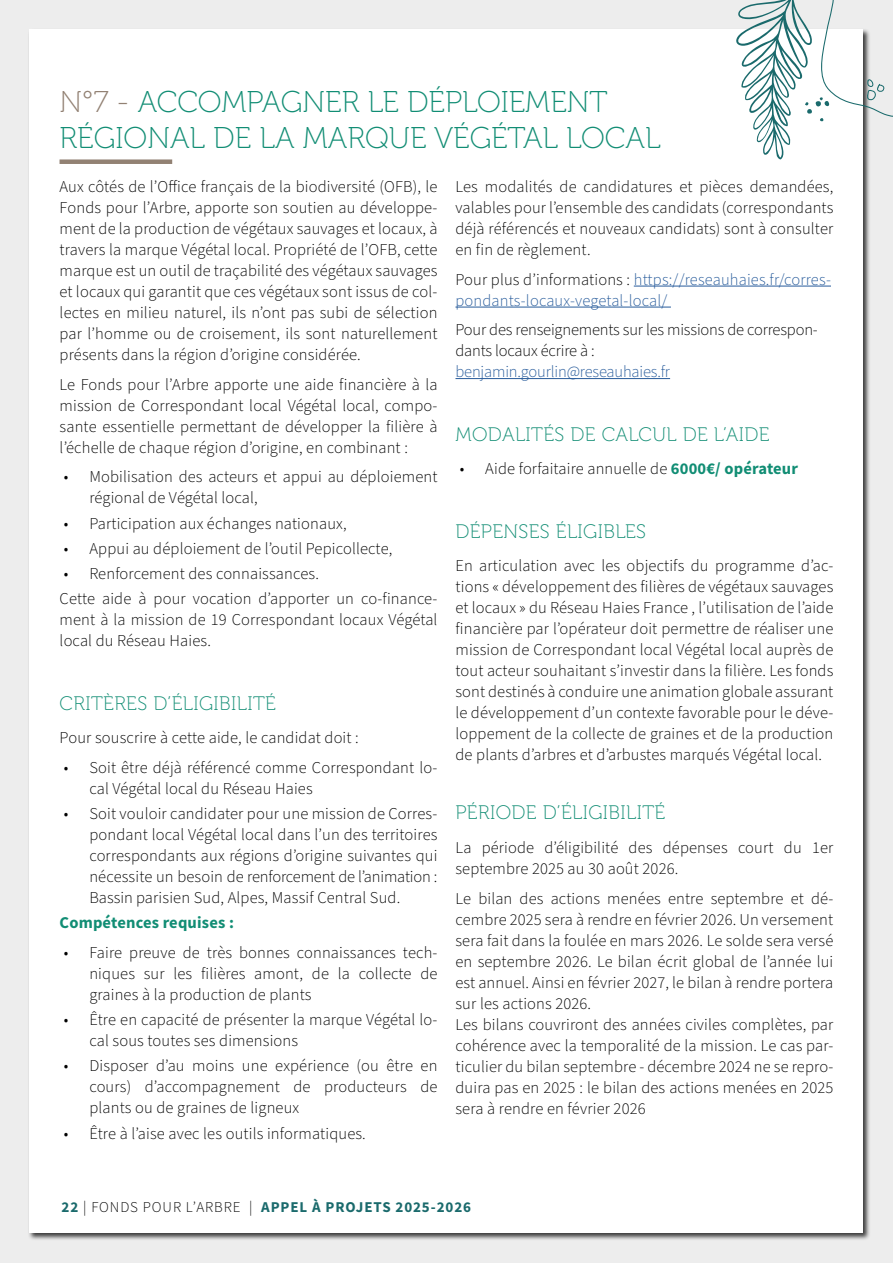
<style>
.page{position:relative;width:893px;height:1263px;background:#ededed}
.page>*{position:absolute;margin:0;border:0;box-sizing:border-box;transform-origin:0 0}
.t1{font:30px/36px "Museo 100";color:#118d74}
.t2{font:19.5px "Museo 100";letter-spacing:.02em;color:#118d74}
.t3{font:300 16.5px/21px "Source Sans Pro";letter-spacing:.01em;color:#000;text-align:justify}
.t4{font:300 16.5px/21px "Source Sans Pro";letter-spacing:.01em;color:#275b9b}
.t5{font:300 16.5px/21px "Source Sans Pro";letter-spacing:-.01em;color:#000}
.t6{font:300 16.5px "Source Sans Pro";letter-spacing:-.01em;color:#275b9b}
.t7{font:700 16.5px "Source Sans Pro";letter-spacing:.01em;color:#118d74}
.t8{font:700 15px "Source Sans Pro";letter-spacing:.06em;color:#1a6a6c}
.s1{color:#928173}
.s2{color:#000}
.s3{font-weight:700;color:#118d74}
.s4{font-weight:300;color:#000}
</style>
<div class="page">
<div style="left:30px;top:30px;width:833px;height:1203px;background:#fff"></div>
<svg style="left:734px;top:0;width:159px;height:159px"></svg>
<div style="left:60px;top:159px;width:112px;height:5px;background:#928173"></div>
<hr style="left:634px;top:286px;width:197px;height:1px;background:#275b9b">
<hr style="left:455px;top:307px;width:216px;height:1px;background:#275b9b">
<hr style="left:455px;top:378px;width:215px;height:1px;background:#275b9b">
<h1 class="t1" style="left:60px;top:84px;width:602px"><span class="s1">N°7 -</span> ACCOMPAGNER LE DÉPLOIEMENT<br>RÉGIONAL DE LA MARQUE VÉGÉTAL LOCAL</h1>
<p class="t3" style="left:60px;top:177px;width:379px">Aux côtés de l’Office français de la biodiversité (OFB), le Fonds pour l’Arbre, apporte son soutien au développe&shy;ment de la production de végétaux sauvages et locaux, à travers la marque Végétal local. Propriété de l’OFB, cette marque est un outil de traçabilité des végétaux sauvages et locaux qui garantit que ces végétaux sont issus de col&shy;lectes en milieu naturel, ils n’ont pas subi de sélection par l’homme ou de croisement, ils sont naturellement présents dans la région d’origine considérée.</p>
<p class="t3" style="left:60px;top:374px;width:379px">Le Fonds pour l’Arbre apporte une aide financière à la mission de Correspondant local Végétal local, compo&shy;sante essentielle permettant de développer la filière à l’échelle de chaque région d’origine, en combinant :</p>
<p class="t3" style="left:89px;top:467px;width:350px;text-indent:-26px">• Mobilisation des acteurs et appui au déploiement régional de Végétal local,</p>
<p class="t3" style="left:64px;top:513px;width:284px">• Participation aux échanges nationaux,</p>
<p class="t3" style="left:64px;top:538px;width:330px">• Appui au déploiement de l’outil Pepicollecte,</p>
<p class="t3" style="left:60px;top:562px;width:379px;line-height:25.2px">• Renforcement des connaissances.<br>Cette aide à pour vocation d’apporter un co-finance-</p>
<p class="t3" style="left:60px;top:610px;width:379px">ment à la mission de 19 Correspondant locaux Végétal local du Réseau Haies.</p>
<p class="t3" style="left:455px;top:177px;width:379px">Les modalités de candidatures et pièces demandées, valables pour l’ensemble des candidats (correspondants déjà référencés et nouveaux candidats) sont à consulter en fin de règlement.</p>
<p class="t4" style="left:455px;top:269px;width:377px"><span class="s2">Pour plus d’informations :</span> https://reseauhaies.fr/corres&shy;pondants-locaux-vegetal-local/</p>
<p class="t5" style="left:455px;top:320px;width:364px">Pour des renseignements sur les missions de correspon&shy;dants locaux écrire à :</p>
<p class="t6" style="left:455px;top:361px;width:216px">benjamin.gourlin@reseauhaies.fr</p>
<p class="t2" style="left:455px;top:424px;width:316px">MODALITÉS DE CALCUL DE L’AIDE</p>
<p class="t3" style="left:460px;top:459px;width:340px">• Aide forfaitaire annuelle de <span class="s3">6000€/ opérateur</span></p>
<p class="t2" style="left:455px;top:521px;width:192px">DÉPENSES ÉLIGIBLES</p>
<p class="t3" style="left:455px;top:556px;width:379px">En articulation avec les objectifs du programme d’ac&shy;tions « développement des filières de végétaux sauvages et locaux » du Réseau Haies France , l’utilisation de l’aide financière par l’opérateur doit permettre de réaliser une mission de Correspondant local Végétal local auprès de tout acteur souhaitant s’investir dans la filière. Les fonds sont destinés à conduire une animation globale assurant le développement d’un contexte favorable pour le déve&shy;loppement de la collecte de graines et de la production de plants d’arbres et d’arbustes marqués Végétal local.</p>
<p class="t2" style="left:455px;top:802px;width:211px">PÉRIODE D’ÉLIGIBILITÉ</p>
<p class="t3" style="left:455px;top:838px;width:379px">La période d’éligibilité des dépenses court du 1er septembre 2025 au 30 août 2026.</p>
<p class="t3" style="left:455px;top:888px;width:379px;text-align:left">Le bilan des actions menées entre septembre et dé&shy;cembre 2025 sera à rendre en février 2026. Un versement sera fait dans la foulée en mars 2026. Le solde sera versé en septembre 2026. Le bilan écrit global de l’année lui est annuel. Ainsi en février 2027, le bilan à rendre portera sur les actions 2026.<br>Les bilans couvriront des années civiles complètes, par cohérence avec la temporalité de la mission. Le cas par&shy;ticulier du bilan septembre - décembre 2024 ne se repro&shy;duira pas en 2025 : le bilan des actions menées en 2025 sera à rendre en février 2026</p>
<p class="t2" style="left:60px;top:693px;width:218px">CRITÈRES D’ÉLIGIBILITÉ</p>
<p class="t3" style="left:60px;top:728px;width:301px">Pour souscrire à cette aide, le candidat doit :</p>
<p class="t3" style="left:89px;top:757px;width:350px;text-indent:-26px">• Soit être déjà référencé comme Correspondant lo&shy;cal Végétal local du Réseau Haies</p>
<p class="t3" style="left:89px;top:804px;width:350px;text-indent:-26px">• Soit vouloir candidater pour une mission de Corres&shy;pondant local Végétal local dans l’un des territoires correspondants aux régions d’origine suivantes qui nécessite un besoin de renforcement de l’animation :<br>Bassin parisien Sud, Alpes, Massif Central Sud.</p>
<p class="t7" style="left:60px;top:912px;width:176px">Compétences requises :</p>
<p class="t3" style="left:89px;top:942px;width:350px;text-indent:-26px">• Faire preuve de très bonnes connaissances tech&shy;niques sur les filières amont, de la collecte de graines à la production de plants</p>
<p class="t3" style="left:89px;top:1010px;width:350px;text-indent:-26px">• Être en capacité de présenter la marque Végétal lo&shy;cal sous toutes ses dimensions</p>
<p class="t3" style="left:89px;top:1056px;width:350px;text-indent:-26px">• Disposer d’au moins une expérience (ou être en cours) d’accompagnement de producteurs de plants ou de graines de ligneux</p>
<p class="t3" style="left:64px;top:1123px;width:303px">• Être à l’aise avec les outils informatiques.</p>
<p class="t8" style="left:62px;top:1197px;width:411px">22 <span class="s4">| FONDS POUR L’ARBRE |</span> APPEL À PROJETS 2025-2026</p>
</div>
